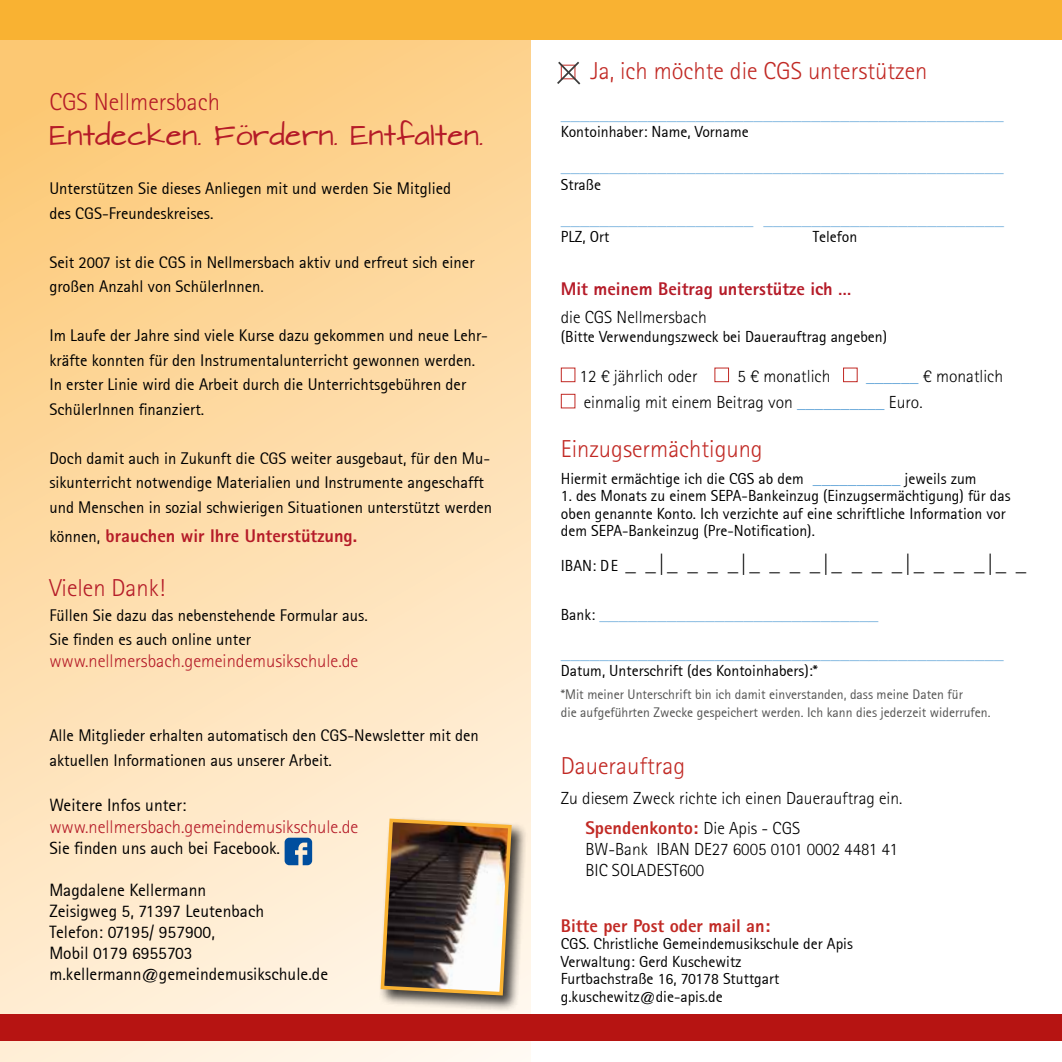
<style>
.page{position:relative;width:1062px;height:1062px;background:#fff}
.page>*{position:absolute;margin:0;border:0;box-sizing:border-box;transform-origin:0 0}
.t1{font:300 24.5px "Rotis Sans Serif Std";color:#c12924}
.t2{font:24.5px "Architects Daughter";color:#b51b28}
.t3{font:300 24.5px "Rotis Sans Serif Std";color:#b51b28}
.t4{font:21px "Agfa Rotis Sans Serif";color:#000}
.t5{font:19.25px/38.5px "Agfa Rotis Sans Serif";color:#80b6df}
.t6{font:300 18.38px "Rotis Sans Serif Std";color:#b51b28}
.t7{font:800 18.38px "Rotis Sans Serif Pro";color:#b51b28}
.t8{font:800 18.38px "Rotis Sans Serif Pro";color:#c12924}
.t9{font:300 17.5px/26.2px "Rotis Sans Serif Std";color:#000}
.t10{font:17.5px/21px "Agfa Rotis Sans Serif";color:#000}
.t11{font:16.62px/24.5px "Agfa Rotis Sans Serif";color:#000}
.t12{font:15.75px/17.5px "Agfa Rotis Sans Serif";color:#000}
.t13{font:13.65px/17.5px "Agfa Rotis Sans Serif";color:#545453}
.s1{font-family:"Agfa Rotis Sans Serif";font-weight:400;font-size:16.62px;color:#000}
.s2{color:#61a4d7}
.s3{font-family:"Rotis Sans Serif Std";font-weight:300;font-size:17.5px;color:#61a4d7}
.s4{font-size:15.75px}
.s5{font-size:15.75px;color:#000}
.s6{font-family:"Rotis Sans Serif Std";font-weight:300;font-size:17.5px;color:#000}
</style>
<div class="page">
<svg style="left:0;top:40px;width:531px;height:1022px"></svg>
<div style="left:0;top:0;width:1062px;height:40px;background:#f9b232"></div>
<div style="left:0;top:1014px;width:1062px;height:26px;background:#b61412"></div>
<div style="left:378px;top:816px;width:150px;height:195px;background:#000;opacity:.75"></div>
<svg style="left:379px;top:816px;width:134px;height:181px"></svg>
<svg style="left:285px;top:837px;width:27px;height:28px"></svg>
<div style="left:561px;top:367px;width:14px;height:15px;border:1px solid #c12924"></div>
<div style="left:714px;top:367px;width:15px;height:15px;border:1px solid #c12924"></div>
<div style="left:843px;top:367px;width:14px;height:15px;border:1px solid #c12924"></div>
<div style="left:561px;top:394px;width:14px;height:14px;border:1px solid #c12924"></div>
<svg style="left:557px;top:61px;width:24px;height:24px"></svg>
<h1 class="t3" style="left:49px;top:88px;width:172px">CGS Nellmersbach</h1>
<h1 class="t2" style="left:49px;top:122px;width:435px">Entdecken. Fördern. Entfalten.</h1>
<p class="t11" style="left:49px;top:176px;width:403px">Unterstützen Sie dieses Anliegen mit und werden Sie Mitglied des CGS-Freundeskreises.</p>
<p class="t11" style="left:49px;top:250px;width:427px">Seit 2007 ist die CGS in Nellmersbach aktiv und erfreut sich einer großen Anzahl von SchülerInnen.</p>
<p class="t11" style="left:49px;top:323px;width:440px">Im Laufe der Jahre sind viele Kurse dazu gekommen und neue Lehr&shy;kräfte konnten für den Instrumentalunterricht gewonnen werden.<br>In erster Linie wird die Arbeit durch die Unterrichtsgebühren der SchülerInnen finanziert.</p>
<p class="t11" style="left:49px;top:446px;width:444px">Doch damit auch in Zukunft die CGS weiter ausgebaut, für den Mu&shy;sikunterricht notwendige Materialien und Instrumente angeschafft und Menschen in sozial schwierigen Situationen unterstützt werden</p>
<p class="t7" style="left:49px;top:524px;width:309px"><span class="s1">können,</span> brauchen wir Ihre Unterstützung.</p>
<h1 class="t3" style="left:49px;top:574px;width:117px">Vielen Dank!</h1>
<p class="t11" style="left:49px;top:603px;width:320px">Füllen Sie dazu das nebenstehende Formular aus.<br>Sie finden es auch online unter</p>
<p class="t6" style="left:49px;top:650px;width:310px">www.nellmersbach.gemeindemusikschule.de</p>
<p class="t11" style="left:49px;top:723px;width:431px">Alle Mitglieder erhalten automatisch den CGS-Newsletter mit den aktuellen Informationen aus unserer Arbeit.</p>
<p class="t10" style="left:49px;top:794px;width:139px">Weitere Infos unter:</p>
<p class="t6" style="left:49px;top:816px;width:310px">www.nellmersbach.gemeindemusikschule.de</p>
<p class="t10" style="left:49px;top:837px;width:232px">Sie finden uns auch bei Facebook.</p>
<p class="t10" style="left:49px;top:879px;width:280px">Magdalene Kellermann<br>Zeisigweg 5, 71397 Leutenbach<br>Telefon: 07195/ 957900,<br>Mobil 0179 6955703 m.kellermann@gemeindemusikschule.de</p>
<h1 class="t1" style="left:590px;top:57px;width:338px">Ja, ich möchte die CGS unterstützen</h1>
<p class="t5" style="left:561px;top:94px;width:444px">______________________________________________</p>
<p class="t12" style="left:561px;top:123px;width:189px">Kontoinhaber: Name, Vorname</p>
<p class="t5" style="left:561px;top:146px;width:444px">______________________________________________</p>
<p class="t12" style="left:561px;top:176px;width:42px">Straße</p>
<p class="t5" style="left:561px;top:199px;width:445px">____________________ _________________________</p>
<p class="t12" style="left:561px;top:228px;width:50px">PLZ, Ort</p>
<p class="t12" style="left:813px;top:228px;width:46px">Telefon</p>
<p class="t7" style="left:561px;top:277px;width:292px">Mit meinem Beitrag unterstütze ich …</p>
<p class="t9" style="left:561px;top:304px;width:147px">die CGS Nellmersbach</p>
<p class="t12" style="left:561px;top:328px;width:328px">(Bitte Verwendungszweck bei Dauerauftrag angeben)</p>
<p class="t9" style="left:579px;top:363px;width:119px">12 € jährlich oder</p>
<p class="t9" style="left:737px;top:363px;width:94px">5 € monatlich</p>
<p class="t9" style="left:584px;top:363px;width:421px;text-indent:282px"><span class="s2">______</span> € monatlich einmalig mit einem Beitrag von <span class="s2">__________</span> Euro.</p>
<h1 class="t1" style="left:561px;top:435px;width:203px">Einzugsermächtigung</h1>
<p class="t12" style="left:561px;top:469px;width:417px">Hiermit ermächtige ich die CGS ab dem <span class="s3">__________</span> jeweils zum</p>
<p class="t12" style="left:561px;top:487px;width:451px">1. des Monats zu einem SEPA-Bankeinzug (Einzugsermächtigung) für das oben genannte Konto. Ich verzichte auf eine schriftliche Information vor dem SEPA-Bankeinzug (Pre-Notification).</p>
<p class="t4" style="left:561px;top:551px;width:467px"><span class="s4">IBAN: DE</span> _ _|_ _ _ _|_ _ _ _|_ _ _ _|_ _ _ _|_ _</p>
<p class="t5" style="left:561px;top:594px;width:444px"><span class="s5">Bank:</span> _____________________________ ______________________________________________</p>
<p class="t12" style="left:561px;top:662px;width:258px">Datum, Unterschrift (des Kontoinhabers):*</p>
<p class="t13" style="left:561px;top:685px;width:431px">*Mit meiner Unterschrift bin ich damit einverstanden, dass meine Daten für<br>die aufgeführten Zwecke gespeichert werden. Ich kann dies jederzeit widerrufen.</p>
<h1 class="t1" style="left:561px;top:752px;width:126px">Dauerauftrag</h1>
<p class="t9" style="left:561px;top:785px;width:343px">Zu diesem Zweck richte ich einen Dauerauftrag ein.</p>
<p class="t8" style="left:585px;top:816px;width:216px">Spendenkonto: <span class="s6">Die Apis - CGS</span></p>
<p class="t9" style="left:585px;top:838px;width:314px;line-height:21px">BW-Bank IBAN DE27 6005 0101 0002 4481 41<br>BIC SOLADEST600</p>
<p class="t8" style="left:561px;top:914px;width:211px">Bitte per Post oder mail an:</p>
<p class="t12" style="left:561px;top:935px;width:293px">CGS. Christliche Gemeindemusikschule der Apis Verwaltung: Gerd Kuschewitz<br>Furtbachstraße 16, 70178 Stuttgart g.kuschewitz@die-apis.de</p>
</div>
